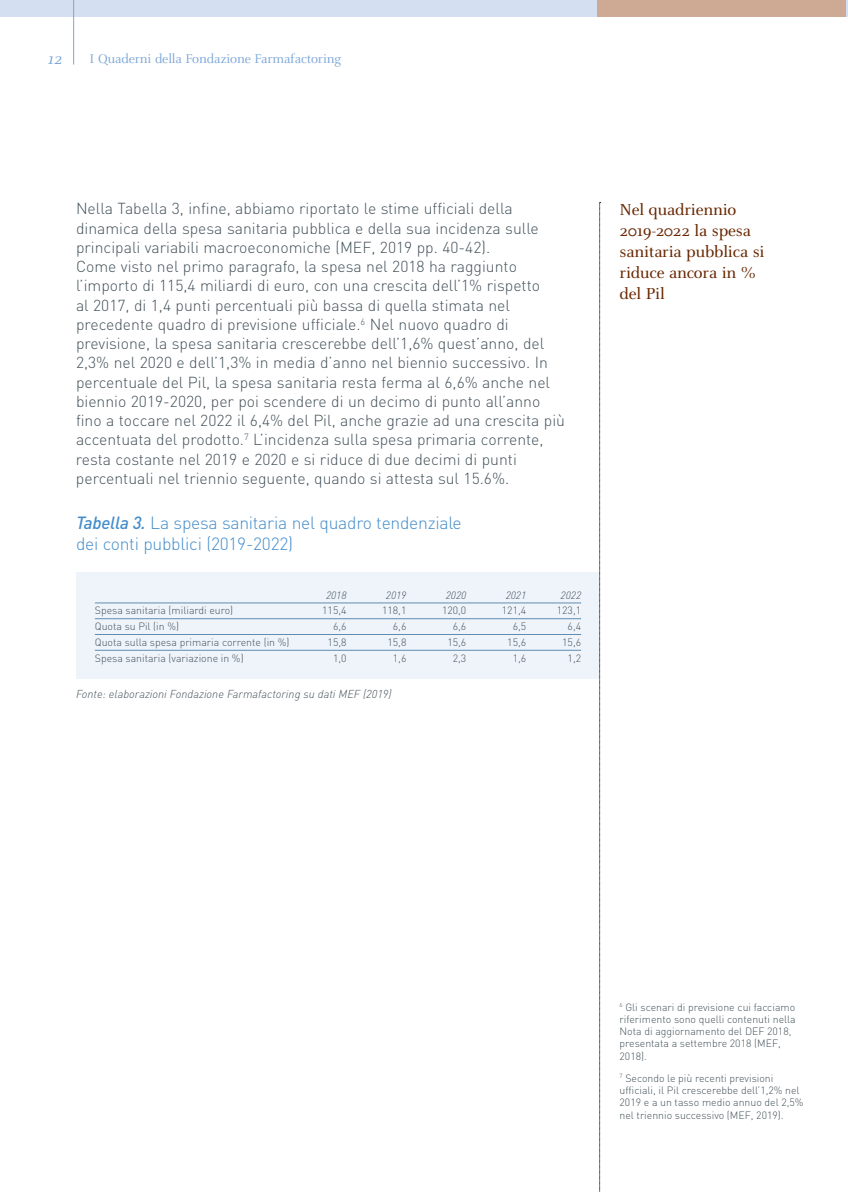
<style>
.page{position:relative;width:848px;height:1192px;background:#fff}
.page>*{position:absolute;margin:0;border:0;box-sizing:border-box;transform-origin:0 0}
.t1{font:300 17.5px/21px "DINOT";letter-spacing:-.015em;color:#448dcb}
.t2{font:17.5px/21px "Celeste OT";letter-spacing:-.01em;color:#682701}
.t3{font:italic 17.5px "Celeste OT";color:#7ca7d8}
.t4{font:300 15.75px/19.2px "DINOT";color:#425159}
.t5{font:14px "Celeste OT";letter-spacing:-.01em;color:#7ca7d8}
.t6{font:italic 300 11.38px "DINOT";color:#425159}
.t7{font:300 10.5px/15.8px "DINOT";color:#425159;text-align:right}
.t8{font:italic 300 10.5px "DINOT";color:#425159}
.s1{font-weight:500;font-style:italic}
</style>
<div class="page">
<div style="left:0;top:0;width:845px;height:16px;background:#d4e0f1"></div>
<hr style="left:73px;top:0;width:1px;height:65px;background:#7ca7d8">
<div style="left:597px;top:0;width:248px;height:16px;background:#ceaa95"></div>
<div style="left:76px;top:573px;width:523px;height:106px;background:#eff4fa"></div>
<hr style="left:95px;top:603px;width:486px;height:1px;background:#608cb2">
<hr style="left:95px;top:618px;width:486px;height:1px;background:#608cb2">
<hr style="left:95px;top:634px;width:486px;height:1px;background:#608cb2">
<hr style="left:95px;top:650px;width:486px;height:1px;background:#608cb2">
<svg style="left:599px;top:202px;width:1px;height:990px"></svg>
<svg style="left:845px;top:0;width:3px;height:16px"></svg>
<p class="t3" style="left:48px;top:49px;width:16px">12</p>
<p class="t5" style="left:90px;top:51px;width:253px">I Quaderni della Fondazione Farmafactoring</p>
<p class="t4" style="left:76px;top:199px;width:490px">Nella Tabella 3, infine, abbiamo riportato le stime ufficiali della dinamica della spesa sanitaria pubblica e della sua incidenza sulle principali variabili macroeconomiche (MEF, 2019 pp. 40-42).<br>Come visto nel primo paragrafo, la spesa nel 2018 ha raggiunto l’importo di 115,4 miliardi di euro, con una crescita dell’1% rispetto<br>al 2017, di 1,4 punti percentuali più bassa di quella stimata nel precedente quadro di previsione ufficiale.<sup>6</sup> Nel nuovo quadro di previsione, la spesa sanitaria crescerebbe dell’1,6% quest’anno, del 2,3% nel 2020 e dell’1,3% in media d’anno nel biennio successivo. In percentuale del Pil, la spesa sanitaria resta ferma al 6,6% anche nel biennio 2019-2020, per poi scendere di un decimo di punto all’anno fino a toccare nel 2022 il 6,4% del Pil, anche grazie ad una crescita più accentuata del prodotto.<sup>7</sup> L’incidenza sulla spesa primaria corrente, resta costante nel 2019 e 2020 e si riduce di due decimi di punti percentuali nel triennio seguente, quando si attesta sul 15.6%.</p>
<p class="t1" style="left:76px;top:512px;width:387px"><span class="s1">Tabella 3.</span> La spesa sanitaria nel quadro tendenziale dei conti pubblici (2019-2022)</p>
<p class="t7" style="left:95px;top:602px;width:196px;text-align:left">Spesa sanitaria (miliardi euro)<br>Quota su Pil (in %)<br>Quota sulla spesa primaria corrente (in %)<br>Spesa sanitaria (variazione in %)</p>
<p class="t8" style="left:326px;top:588px;width:22px">2018</p>
<p class="t7" style="left:322px;top:602px;width:26px">115,4<br>6,6<br>15,8<br>1,0</p>
<p class="t8" style="left:386px;top:588px;width:22px">2019</p>
<p class="t7" style="left:382px;top:602px;width:26px">118,1<br>6,6<br>15,8<br>1,6</p>
<p class="t6" style="left:76px;top:686px;width:317px">Fonte: elaborazioni Fondazione Farmafactoring su dati MEF (2019)</p>
<p class="t8" style="left:446px;top:588px;width:22px">2020</p>
<p class="t7" style="left:442px;top:602px;width:26px">120,0<br>6,6<br>15,6<br>2,3</p>
<p class="t8" style="left:505px;top:588px;width:22px">2021</p>
<p class="t7" style="left:502px;top:602px;width:26px">121,4<br>6,5<br>15,6<br>1,6</p>
<p class="t8" style="left:560px;top:588px;width:22px">2022</p>
<p class="t7" style="left:556px;top:602px;width:26px">123,1<br>6,4<br>15,6<br>1,2</p>
<p class="t2" style="left:619px;top:199px;width:146px">Nel quadriennio<br>2019-2022 la spesa sanitaria pubblica si riduce ancora in % del Pil</p>
<p class="t7" style="left:619px;top:1000px;width:178px;line-height:12.2px;text-align:left"><sup>6</sup> Gli scenari di previsione cui facciamo riferimento sono quelli contenuti nella<br>Nota di aggiornamento del DEF 2018, presentata a settembre 2018 (MEF,<br>2018).</p>
<p class="t7" style="left:619px;top:1071px;width:185px;line-height:12.2px;text-align:left"><sup>7</sup> Secondo le più recenti previsioni ufficiali, il Pil crescerebbe dell’1,2% nel 2019 e a un tasso medio annuo del 2,5% nel triennio successivo (MEF, 2019).</p>
</div>
